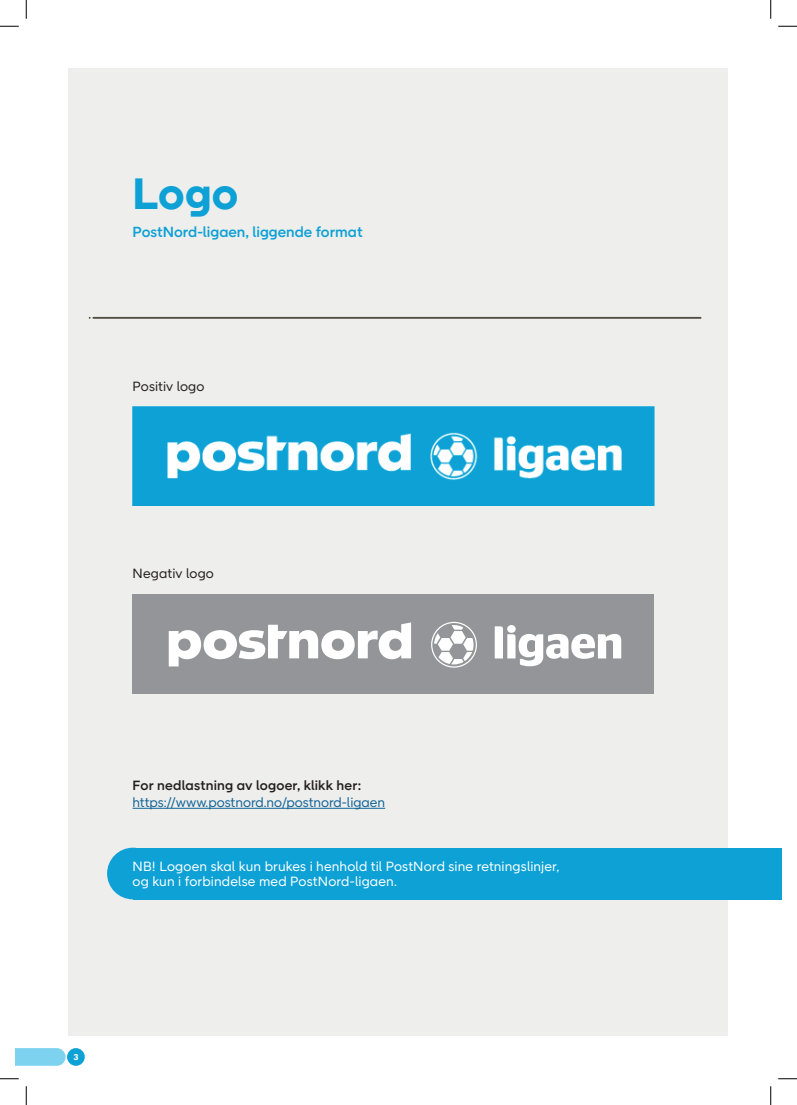
<style>
.page{position:relative;width:797px;height:1105px;background:#fff}
.page>*{position:absolute;margin:0;border:0;box-sizing:border-box;transform-origin:0 0}
.t1{font:700 45px "Post Nord Sans";color:#0da1d6}
.t2{font:500 15px "Post Nord Sans";color:#0da1d6}
.t3{font:13.75px/15.6px "Post Nord Sans";letter-spacing:.01em;color:#fff}
.t4{font:13.75px "Post Nord Sans";color:#136497}
.t5{font:500 13.75px "Post Nord Sans";letter-spacing:.01em;color:#231f20}
.t6{font:13.75px "Post Nord Sans";letter-spacing:.01em;color:#231f20}
.t7{font:700 8.75px "Post Nord Sans";color:#fff}
</style>
<div class="page">
<svg style="left:16px;top:1048px;width:50px;height:18px"></svg>
<div style="left:67px;top:1048px;width:18px;height:18px;background:#0da1d6;border-radius:9px"></div>
<div style="left:68px;top:69px;width:659px;height:967px;background:#eeeeec"></div>
<img style="left:133px;top:407px;width:521px;height:99px">
<div style="left:133px;top:595px;width:520px;height:99px;background:#939598"></div>
<svg style="left:169px;top:622px;width:242px;height:44px"></svg>
<svg style="left:431px;top:622px;width:46px;height:46px"></svg>
<svg style="left:494px;top:625px;width:127px;height:41px"></svg>
<hr style="left:133px;top:808px;width:252px;height:1px;background:#136497">
<hr style="left:93px;top:317px;width:607px;height:2px;background:#544e46">
<div style="left:133px;top:848px;width:648px;height:51px;background:#0da1d6"></div>
<div style="left:107px;top:848px;width:52px;height:51px;background:#0da1d6;border-radius:50%"></div>
<svg style="left:0;top:25px;width:19px;height:2px"></svg>
<svg style="left:778px;top:25px;width:19px;height:2px"></svg>
<svg style="left:0;top:1078px;width:19px;height:1px"></svg>
<svg style="left:778px;top:1078px;width:19px;height:1px"></svg>
<svg style="left:25px;top:0;width:2px;height:19px"></svg>
<svg style="left:25px;top:1086px;width:2px;height:19px"></svg>
<svg style="left:770px;top:0;width:1px;height:19px"></svg>
<svg style="left:770px;top:1086px;width:1px;height:19px"></svg>
<h1 class="t1" style="left:133px;top:167px;width:107px">Logo</h1>
<p class="t2" style="left:133px;top:223px;width:232px">PostNord-ligaen, liggende format</p>
<p class="t6" style="left:133px;top:378px;width:73px">Positiv logo</p>
<p class="t6" style="left:133px;top:566px;width:83px">Negativ logo</p>
<p class="t5" style="left:133px;top:778px;width:230px">For nedlastning av logoer, klikk her:</p>
<p class="t4" style="left:133px;top:794px;width:254px">https://www.postnord.no/postnord-ligaen</p>
<p class="t3" style="left:133px;top:858px;width:428px">NB! Logoen skal kun brukes i henhold til PostNord sine retningslinjer, og kun i forbindelse med PostNord-ligaen.</p>
<p class="t7" style="left:73px;top:1051px;width:7px">3</p>
</div>
